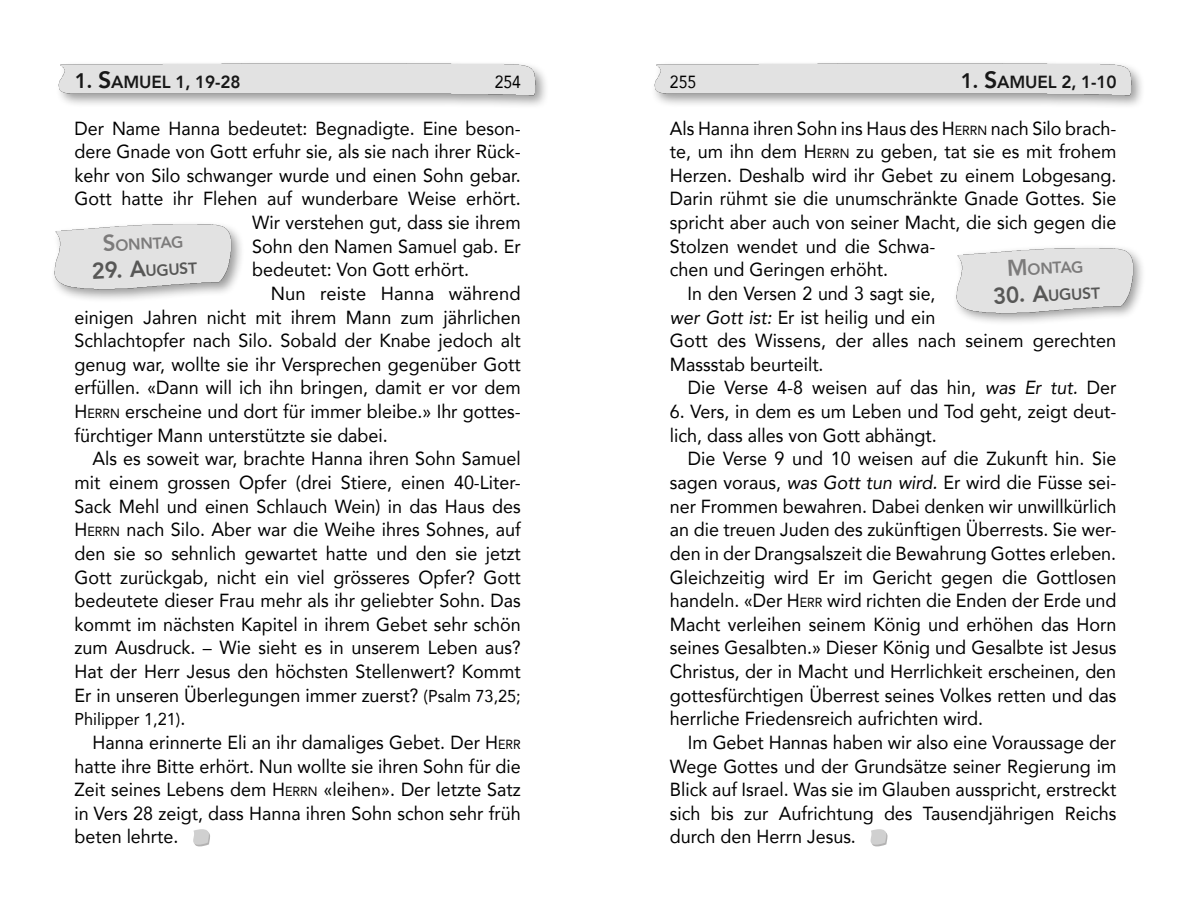
<style>
.page{position:relative;width:1191px;height:918px;background:#fff}
.page>*{position:absolute;margin:0;border:0;box-sizing:border-box;transform-origin:0 0}
.t1{font:87.5px "Textile";color:#d0d0d0}
.t2{font:18.9px/23.6px "Avenir";color:#000;text-align:justify;scale:.95 1}
.t3{font:18.9px/23.6px "Avenir";color:#000;text-align:justify}
.t4{font:18.9px/23.6px "Avenir";color:#000;scale:.94 1}
.t5{font:800 17.5px "Avenir";letter-spacing:-.01em;color:#000}
.t6{font:17.5px "Avenir";color:#000;scale:.9 1}
.t7{font:17.15px "Avenir";color:#000;scale:.95 1}
.t8{font:800 15.92px "Avenir";color:#575756}
.t9{font:800 15.92px "Avenir";color:#7c7b7b}
.s1{font-size:21px}
.s2{font-size:23.62px}
.s3{font-style:inherit}
.s4{font-size:13.3px}
.s5{font-style:italic}
.s6{font-size:17.15px}
.s7{font-size:18.9px}
.s8{font-size:22.75px}
</style>
<div class="page">
<div style="left:55px;top:60px;width:495px;height:50px;background:#000;opacity:.4"></div>
<img style="left:55px;top:61px;width:491px;height:38px">
<div style="left:651px;top:60px;width:494px;height:50px;background:#000;opacity:.4"></div>
<img style="left:651px;top:61px;width:490px;height:38px">
<div style="left:952px;top:244px;width:194px;height:82px;background:#000;opacity:.4"></div>
<img style="left:955px;top:244px;width:179px;height:71px">
<div style="left:51px;top:220px;width:193px;height:83px;background:#000;opacity:.4"></div>
<img style="left:53px;top:221px;width:179px;height:70px">
<p class="t5" style="left:74px;top:69px;width:167px"><span class="s1">1.</span> <span class="s2">S</span>AMUEL 1, 19-28</p>
<p class="t5" style="left:960px;top:69px;width:158px"><span class="s1">1.</span> <span class="s2">S</span>AMUEL 2, 1-10</p>
<p class="t2" style="left:670px;top:116px;width:471px;text-align:left">Als Hanna ihren Sohn ins Haus des <span class="s3">H</span><span class="s4">ERRN</span> nach Silo brach&shy;te, um ihn dem <span class="s3">H</span><span class="s4">ERRN</span> zu geben, tat sie es mit frohem Herzen. Deshalb wird ihr Gebet zu einem Lobgesang.<br>Darin rühmt sie die unumschränkte Gnade Gottes. Sie spricht aber auch von seiner Macht, die sich gegen die Stolzen wendet und die Schwa-<br>chen und Geringen erhöht.</p>
<p class="t4" style="left:670px;top:281px;width:476px;text-indent:18px">In den Versen 2 und 3 sagt sie,<br><span class="s5">wer Gott ist:</span> Er ist heilig und ein<br>Gott des Wissens, der alles nach seinem gerechten Massstab beurteilt.</p>
<p class="t2" style="left:688px;top:375px;width:452px">Die Verse 4-8 weisen auf das hin, <span class="s5">was Er tut.</span> Der</p>
<p class="t2" style="left:670px;top:399px;width:471px">6. Vers, in dem es um Leben und Tod geht, zeigt deut&shy;lich, dass alles von Gott abhängt.</p>
<p class="t2" style="left:670px;top:446px;width:471px;text-indent:18px">Die Verse 9 und 10 weisen auf die Zukunft hin. Sie sagen voraus, <span class="s5">was Gott tun wird.</span> Er wird die Füsse sei&shy;ner Frommen bewahren. Dabei denken wir unwillkürlich an die treuen Juden des zukünftigen Überrests. Sie wer&shy;den in der Drangsalszeit die Bewahrung Gottes erleben.<br>Gleichzeitig wird Er im Gericht gegen die Gottlosen handeln. «Der <span class="s3">H</span><span class="s4">ERR</span> wird richten die Enden der Erde und Macht verleihen seinem König und erhöhen das Horn seines Gesalbten.» Dieser König und Gesalbte ist Jesus Christus, der in Macht und Herrlichkeit erscheinen, den gottesfürchtigen Überrest seines Volkes retten und das herrliche Friedensreich aufrichten wird.</p>
<p class="t2" style="left:670px;top:730px;width:471px;text-indent:18px">Im Gebet Hannas haben wir also eine Voraussage der Wege Gottes und der Grundsätze seiner Regierung im Blick auf Israel. Was sie im Glauben ausspricht, erstreckt sich bis zur Aufrichtung des Tausendjährigen Reichs durch den Herrn Jesus.</p>
<p class="t6" style="left:495px;top:68px;width:31px">254</p>
<p class="t6" style="left:670px;top:68px;width:31px">255</p>
<p class="t2" style="left:74px;top:116px;width:471px">Der Name Hanna bedeutet: Begnadigte. Eine beson-</p>
<p class="t2" style="left:74px;top:139px;width:471px">dere Gnade von Gott erfuhr sie, als sie nach ihrer Rück-</p>
<p class="t2" style="left:74px;top:163px;width:471px">kehr von Silo schwanger wurde und einen Sohn gebar.</p>
<p class="t2" style="left:74px;top:186px;width:471px">Gott hatte ihr Flehen auf wunderbare Weise erhört.</p>
<p class="t2" style="left:252px;top:210px;width:284px">Wir verstehen gut, dass sie ihrem</p>
<p class="t2" style="left:252px;top:234px;width:284px">Sohn den Namen Samuel gab. Er</p>
<p class="t2" style="left:252px;top:257px;width:230px">bedeutet: Von Gott erhört.</p>
<p class="t3" style="left:74px;top:281px;width:448px;text-indent:196px">Nun reiste Hanna während einigen Jahren nicht mit ihrem Mann zum jährlichen Schlachtopfer nach Silo. Sobald der Knabe jedoch alt genug war, wollte sie ihr Versprechen gegenüber Gott erfüllen. «Dann will ich ihn bringen, damit er vor dem <span class="s3">H</span><span class="s4">ERRN</span> erscheine und dort für immer bleibe.» Ihr gottes&shy;fürchtiger Mann unterstützte sie dabei.</p>
<p class="t2" style="left:74px;top:446px;width:471px;text-indent:18px">Als es soweit war, brachte Hanna ihren Sohn Samuel mit einem grossen Opfer (drei Stiere, einen 40-Liter-Sack Mehl und einen Schlauch Wein) in das Haus des <span class="s3">H</span><span class="s4">ERRN</span> nach Silo. Aber war die Weihe ihres Sohnes, auf den sie so sehnlich gewartet hatte und den sie jetzt Gott zurückgab, nicht ein viel grösseres Opfer? Gott bedeutete dieser Frau mehr als ihr geliebter Sohn. Das kommt im nächsten Kapitel in ihrem Gebet sehr schön zum Ausdruck. – Wie sieht es in unserem Leben aus?<br>Hat der Herr Jesus den höchsten Stellenwert? Kommt Er in unseren Überlegungen immer zuerst? <span class="s6">(Psalm 73,25;</span></p>
<p class="t7" style="left:74px;top:705px;width:118px">Philipper 1,21)<span class="s7">.</span></p>
<p class="t2" style="left:74px;top:730px;width:471px;text-indent:18px">Hanna erinnerte Eli an ihr damaliges Gebet. Der <span class="s3">H</span><span class="s4">ERR </span>hatte ihre Bitte erhört. Nun wollte sie ihren Sohn für die Zeit seines Lebens dem <span class="s3">H</span><span class="s4">ERRN</span> «leihen». Der letzte Satz in Vers 28 zeigt, dass Hanna ihren Sohn schon sehr früh beten lehrte.</p>
<p class="t9" style="left:102px;top:233px;width:82px;rotate:-3deg"><span class="s8">S</span>onntag</p>
<p class="t8" style="left:91px;top:261px;width:107px;rotate:-3deg"><span class="s8">29. A</span>ugust</p>
<p class="t9" style="left:1006px;top:258px;width:78px;rotate:-3deg"><span class="s8">M</span>ontag</p>
<p class="t8" style="left:992px;top:286px;width:109px;rotate:-3deg"><span class="s8">30. A</span>ugust</p>
<p class="t1" style="left:186px;top:746px;width:27px">.</p>
<p class="t1" style="left:863px;top:746px;width:27px">.</p>
</div>
